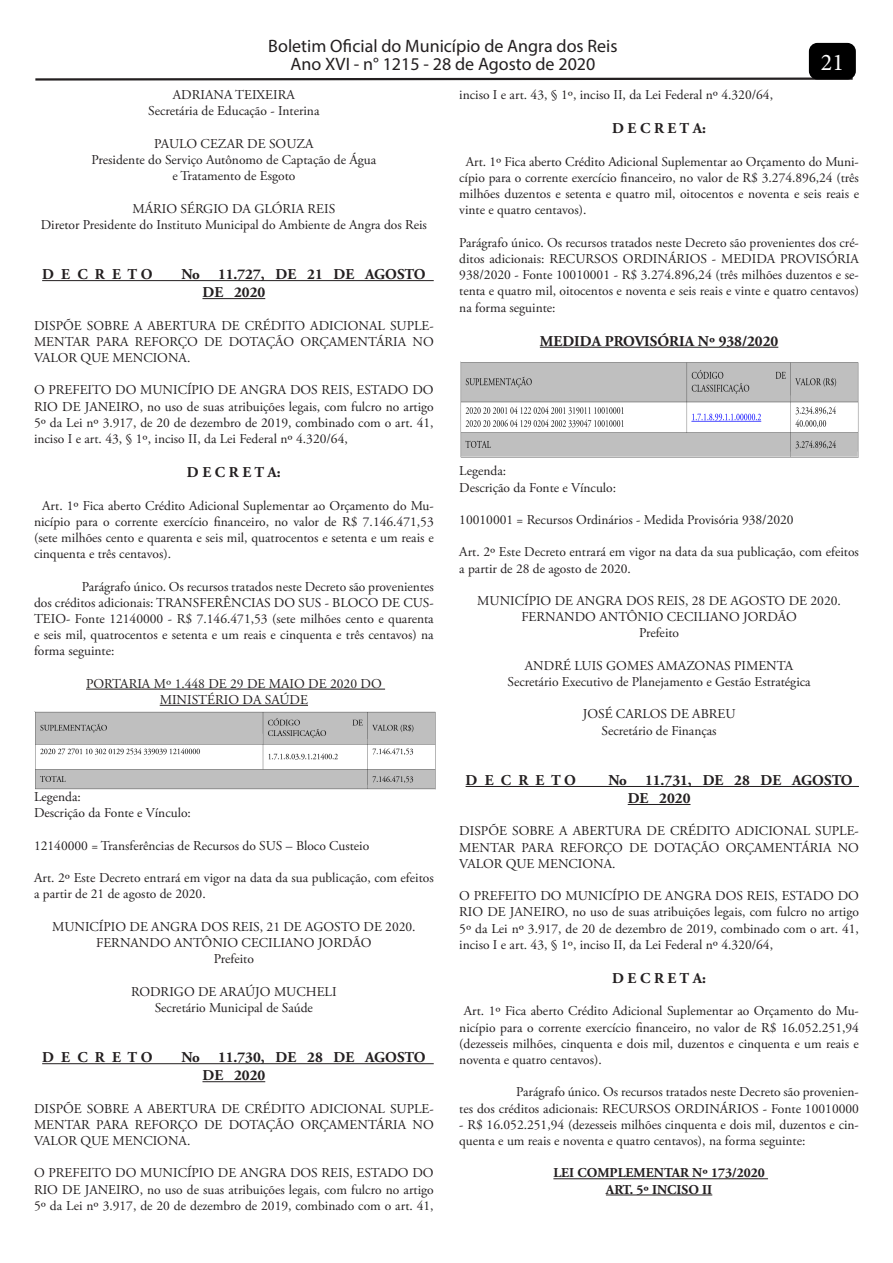
<style>
.page{position:relative;width:893px;height:1263px;background:#fff}
.page>*{position:absolute;margin:0;border:0;box-sizing:border-box;transform-origin:0 0}
.t1{font:24px "Minion Pro";color:#fff}
.t2{font:18px/18px "Myriad Pro";color:#231f20;text-align:center}
.t3{font:700 15px/18px "Adobe Garamond Pro";color:#231f20}
.t4{font:13.5px/16.2px "Adobe Garamond Pro";color:#231f20;text-align:justify}
.t5{font:700 13.5px/16.2px "Adobe Garamond Pro";color:#231f20;text-align:center}
</style>
<div class="page">
<svg style="left:35px;top:76px;width:818px;height:5px"></svg>
<div style="left:809px;top:43px;width:47px;height:37px;background:#000;border-radius:9px"></div>
<hr style="left:42px;top:280px;width:392px;height:1px;background:#231f20">
<hr style="left:202px;top:298px;width:63px;height:1px;background:#231f20">
<hr style="left:86px;top:689px;width:299px;height:1px;background:#231f20">
<hr style="left:160px;top:705px;width:148px;height:1px;background:#231f20">
<hr style="left:42px;top:1063px;width:392px;height:1px;background:#231f20">
<hr style="left:202px;top:1081px;width:63px;height:1px;background:#231f20">
<hr style="left:540px;top:347px;width:238px;height:1px;background:#231f20">
<hr style="left:466px;top:786px;width:393px;height:1px;background:#231f20">
<hr style="left:628px;top:804px;width:62px;height:1px;background:#231f20">
<hr style="left:553px;top:1178px;width:215px;height:1px;background:#231f20">
<hr style="left:606px;top:1194px;width:106px;height:1px;background:#231f20">
<img style="left:34px;top:711px;width:402px;height:78px">
<img style="left:460px;top:362px;width:399px;height:95px">
<h2 class="t2" style="left:268px;top:36px;width:351px">Boletim Oficial do Município de Angra dos Reis<br>Ano XVI - n° 1215 - 28 de Agosto de 2020</h2>
<h1 class="t1" style="left:821px;top:46px;width:25px">21</h1>
<p class="t4" style="left:148px;top:87px;width:173px;text-align:center">ADRIANA TEIXEIRA<br>Secretária de Educação - Interina</p>
<p class="t4" style="left:91px;top:136px;width:286px;text-align:center">PAULO CEZAR DE SOUZA<br>Presidente do Serviço Autônomo de Captação de Água e Tratamento de Esgoto</p>
<p class="t4" style="left:41px;top:201px;width:388px;text-align:center">MÁRIO SÉRGIO DA GLÓRIA REIS<br>Diretor Presidente do Instituto Municipal do Ambiente de Angra dos Reis</p>
<p class="t3" style="left:42px;top:266px;width:112px">D E C R E T O</p>
<p class="t3" style="left:202px;top:266px;width:225px;text-indent:-21px">No 11.727, DE 21 DE AGOSTO<br>DE 2020</p>
<p class="t4" style="left:34px;top:318px;width:401px">DISPÕE SOBRE A ABERTURA DE CRÉDITO ADICIONAL SUPLE-MENTAR PARA REFORÇO DE DOTAÇÃO ORÇAMENTÁRIA NO VALOR QUE MENCIONA.</p>
<p class="t4" style="left:34px;top:382px;width:401px">O PREFEITO DO MUNICÍPIO DE ANGRA DOS REIS, ESTADO DO RIO DE JANEIRO, no uso de suas atribuições legais, com fulcro no artigo 5º da Lei nº 3.917, de 20 de dezembro de 2019, combinado com o art. 41, inciso I e art. 43, § 1º, inciso II, da Lei Federal nº 4.320/64,</p>
<p class="t3" style="left:187px;top:464px;width:95px">D E C R E T A:</p>
<p class="t4" style="left:34px;top:498px;width:401px;text-indent:8px">Art. 1º Fica aberto Crédito Adicional Suplementar ao Orçamento do Mu&shy;nicípio para o corrente exercício financeiro, no valor de R$ 7.146.471,53 (sete milhões cento e quarenta e seis mil, quatrocentos e setenta e um reais e cinquenta e três centavos).</p>
<p class="t4" style="left:34px;top:579px;width:401px;text-indent:48px">Parágrafo único. Os recursos tratados neste Decreto são provenientes dos créditos adicionais: TRANSFERÊNCIAS DO SUS - BLOCO DE CUS-TEIO- Fonte 12140000 - R$ 7.146.471,53 (sete milhões cento e quarenta e seis mil, quatrocentos e setenta e um reais e cinquenta e três centavos) na forma seguinte:</p>
<p class="t4" style="left:86px;top:676px;width:297px;text-align:center">PORTARIA Mº 1.448 DE 29 DE MAIO DE 2020 DO<br>MINISTÉRIO DA SAÚDE</p>
<p class="t4" style="left:34px;top:789px;width:158px">Legenda:<br>Descrição da Fonte e Vínculo:</p>
<p class="t4" style="left:34px;top:838px;width:337px">12140000 = Transferências de Recursos do SUS – Bloco Custeio</p>
<p class="t4" style="left:34px;top:870px;width:401px">Art. 2º Este Decreto entrará em vigor na data da sua publicação, com efeitos a partir de 21 de agosto de 2020.</p>
<p class="t4" style="left:52px;top:919px;width:365px;text-align:center">MUNICÍPIO DE ANGRA DOS REIS, 21 DE AGOSTO DE 2020.<br>FERNANDO ANTÔNIO CECILIANO JORDÃO<br>Prefeito</p>
<p class="t4" style="left:131px;top:984px;width:207px;text-align:center">RODRIGO DE ARAÚJO MUCHELI<br>Secretário Municipal de Saúde</p>
<p class="t3" style="left:42px;top:1049px;width:112px">D E C R E T O</p>
<p class="t3" style="left:202px;top:1049px;width:225px;text-indent:-21px">No 11.730, DE 28 DE AGOSTO<br>DE 2020</p>
<p class="t4" style="left:34px;top:1101px;width:401px">DISPÕE SOBRE A ABERTURA DE CRÉDITO ADICIONAL SUPLE-MENTAR PARA REFORÇO DE DOTAÇÃO ORÇAMENTÁRIA NO VALOR QUE MENCIONA.</p>
<p class="t4" style="left:34px;top:1165px;width:401px">O PREFEITO DO MUNICÍPIO DE ANGRA DOS REIS, ESTADO DO RIO DE JANEIRO, no uso de suas atribuições legais, com fulcro no artigo 5º da Lei nº 3.917, de 20 de dezembro de 2019, combinado com o art. 41,</p>
<p class="t4" style="left:459px;top:87px;width:315px">inciso I e art. 43, § 1º, inciso II, da Lei Federal nº 4.320/64,</p>
<p class="t3" style="left:612px;top:120px;width:95px">D E C R E T A:</p>
<p class="t4" style="left:459px;top:154px;width:401px;text-indent:6px">Art. 1º Fica aberto Crédito Adicional Suplementar ao Orçamento do Muni&shy;cípio para o corrente exercício financeiro, no valor de R$ 3.274.896,24 (três milhões duzentos e setenta e quatro mil, oitocentos e noventa e seis reais e vinte e quatro centavos).</p>
<p class="t4" style="left:459px;top:235px;width:401px">Parágrafo único. Os recursos tratados neste Decreto são provenientes dos cré&shy;ditos adicionais: RECURSOS ORDINÁRIOS - MEDIDA PROVISÓRIA 938/2020 - Fonte 10010001 - R$ 3.274.896,24 (três milhões duzentos e se&shy;tenta e quatro mil, oitocentos e noventa e seis reais e vinte e quatro centavos) na forma seguinte:</p>
<p class="t3" style="left:540px;top:332px;width:240px">MEDIDA PROVISÓRIA Nº 938/2020</p>
<p class="t4" style="left:459px;top:463px;width:158px">Legenda:<br>Descrição da Fonte e Vínculo:</p>
<p class="t4" style="left:459px;top:512px;width:336px">10010001 = Recursos Ordinários - Medida Provisória 938/2020</p>
<p class="t4" style="left:459px;top:544px;width:401px">Art. 2º Este Decreto entrará em vigor na data da sua publicação, com efeitos a partir de 28 de agosto de 2020.</p>
<p class="t4" style="left:477px;top:593px;width:365px;text-align:center">MUNICÍPIO DE ANGRA DOS REIS, 28 DE AGOSTO DE 2020.<br>FERNANDO ANTÔNIO CECILIANO JORDÃO<br>Prefeito</p>
<p class="t4" style="left:508px;top:658px;width:305px;text-align:center">ANDRÉ LUIS GOMES AMAZONAS PIMENTA<br>Secretário Executivo de Planejamento e Gestão Estratégica</p>
<p class="t4" style="left:583px;top:706px;width:154px;text-align:center">JOSÉ CARLOS DE ABREU<br>Secretário de Finanças</p>
<p class="t3" style="left:466px;top:771px;width:112px">D E C R E T O</p>
<p class="t3" style="left:628px;top:771px;width:226px;text-indent:-19px">No 11.731, DE 28 DE AGOSTO<br>DE 2020</p>
<p class="t4" style="left:459px;top:823px;width:401px">DISPÕE SOBRE A ABERTURA DE CRÉDITO ADICIONAL SUPLE-MENTAR PARA REFORÇO DE DOTAÇÃO ORÇAMENTÁRIA NO VALOR QUE MENCIONA.</p>
<p class="t4" style="left:459px;top:888px;width:401px">O PREFEITO DO MUNICÍPIO DE ANGRA DOS REIS, ESTADO DO RIO DE JANEIRO, no uso de suas atribuições legais, com fulcro no artigo 5º da Lei nº 3.917, de 20 de dezembro de 2019, combinado com o art. 41, inciso I e art. 43, § 1º, inciso II, da Lei Federal nº 4.320/64,</p>
<p class="t3" style="left:612px;top:969px;width:95px">D E C R E T A:</p>
<p class="t4" style="left:459px;top:1003px;width:401px;text-indent:4px">Art. 1º Fica aberto Crédito Adicional Suplementar ao Orçamento do Mu&shy;nicípio para o corrente exercício financeiro, no valor de R$ 16.052.251,94 (dezesseis milhões, cinquenta e dois mil, duzentos e cinquenta e um reais e noventa e quatro centavos).</p>
<p class="t4" style="left:459px;top:1084px;width:401px;text-align:right">Parágrafo único. Os recursos tratados neste Decreto são provenien-<br>tes dos créditos adicionais: RECURSOS ORDINÁRIOS - Fonte 10010000</p>
<p class="t4" style="left:459px;top:1117px;width:401px">- R$ 16.052.251,94 (dezesseis milhões cinquenta e dois mil, duzentos e cin&shy;quenta e um reais e noventa e quatro centavos), na forma seguinte:</p>
<p class="t5" style="left:553px;top:1165px;width:213px">LEI COMPLEMENTAR Nº 173/2020<br>ART. 5º INCISO II</p>
</div>
